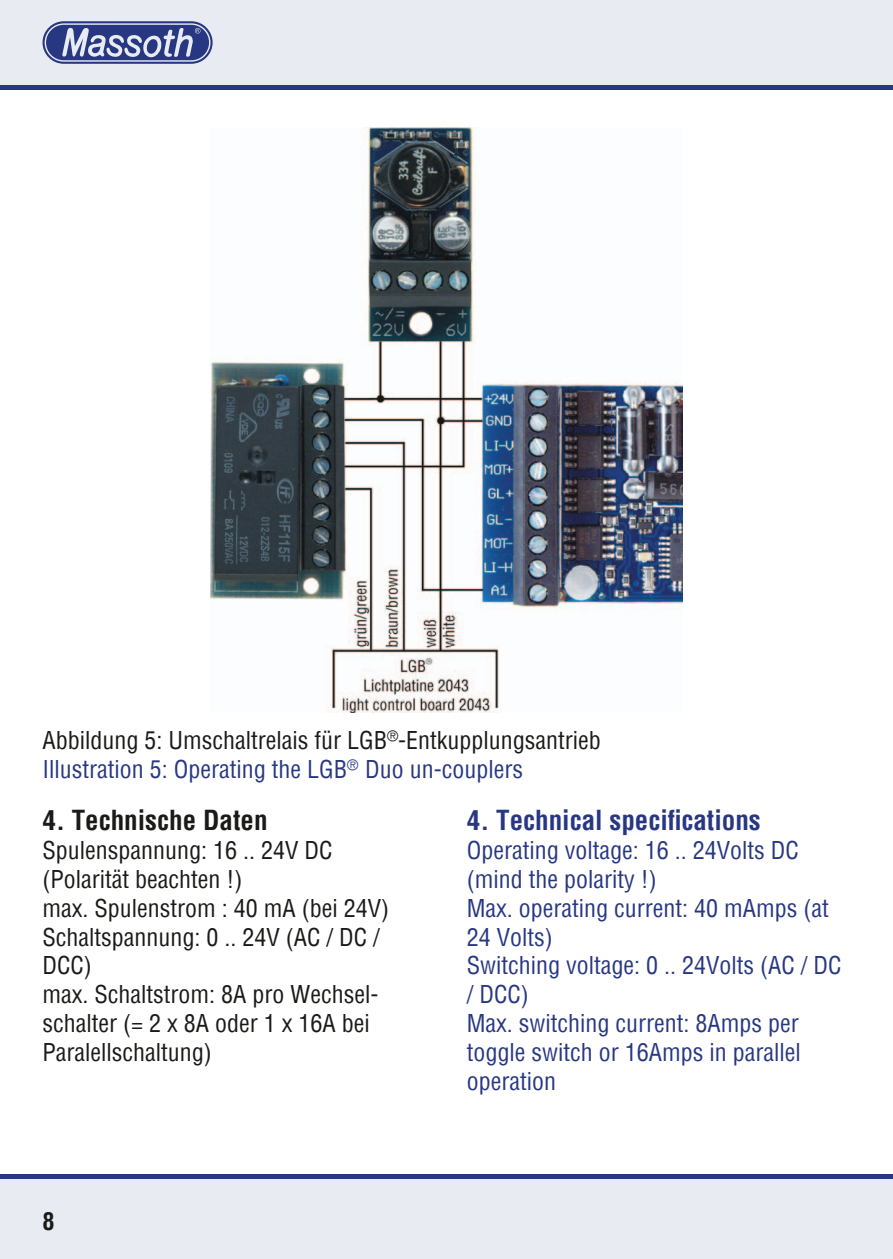
<style>
.page{position:relative;width:893px;height:1259px;background:#fff}
.page>*{position:absolute;margin:0;border:0;box-sizing:border-box;transform-origin:0 0}
.t1{font:700 condensed 27px "Helvetica";color:#283782}
.t2{font:700 condensed 27px "Helvetica";color:#1a1a18}
.t3{font:condensed 24px/28.8px "Helvetica";color:#1a1a18}
.t4{font:condensed 24px/28.8px "Helvetica";color:#283782}
.t5{font:700 condensed 24px "Helvetica";color:#1a1a18}
.s1{color:#283782}
</style>
<div class="page">
<div style="left:0;top:1174px;width:893px;height:85px;background:#e9ebf2"></div>
<div style="left:0;top:0;width:893px;height:85px;background:#e9ebf2"></div>
<svg style="left:43px;top:21px;width:170px;height:43px"></svg>
<hr style="left:0;top:85px;width:893px;height:4px;background:#283782">
<hr style="left:0;top:1174px;width:893px;height:4px;background:#283782">
<img style="left:211px;top:128px;width:471px;height:585px">
<p class="t3" style="left:43px;top:725px;width:560px">Abbildung 5: Umschaltrelais für LGB<sup>®</sup>-Entkupplungsantrieb<br><span class="s1">Illustration 5: Operating the LGB</span><sup>®</sup> <span class="s1">Duo un-couplers</span></p>
<p class="t2" style="left:43px;top:802px;width:226px">4. Technische Daten</p>
<p class="t3" style="left:43px;top:835px;width:348px">Spulenspannung: 16 .. 24V DC (Polarität beachten !)<br>max. Spulenstrom : 40 mA (bei 24V)<br>Schaltspannung: 0 .. 24V (AC / DC /<br>DCC)<br>max. Schaltstrom: 8A pro Wechsel&shy;schalter (= 2 x 8A oder 1 x 16A bei<br>Paralellschaltung)</p>
<p class="t5" style="left:43px;top:1205px;width:13px">8</p>
<p class="t1" style="left:467px;top:802px;width:295px">4. Technical specifications</p>
<p class="t4" style="left:467px;top:835px;width:376px">Operating voltage: 16 .. 24Volts DC (mind the polarity !)<br>Max. operating current: 40 mAmps (at<br>24 Volts)<br>Switching voltage: 0 .. 24Volts (AC / DC / DCC)<br>Max. switching current: 8Amps per toggle switch or 16Amps in parallel operation</p>
</div>
